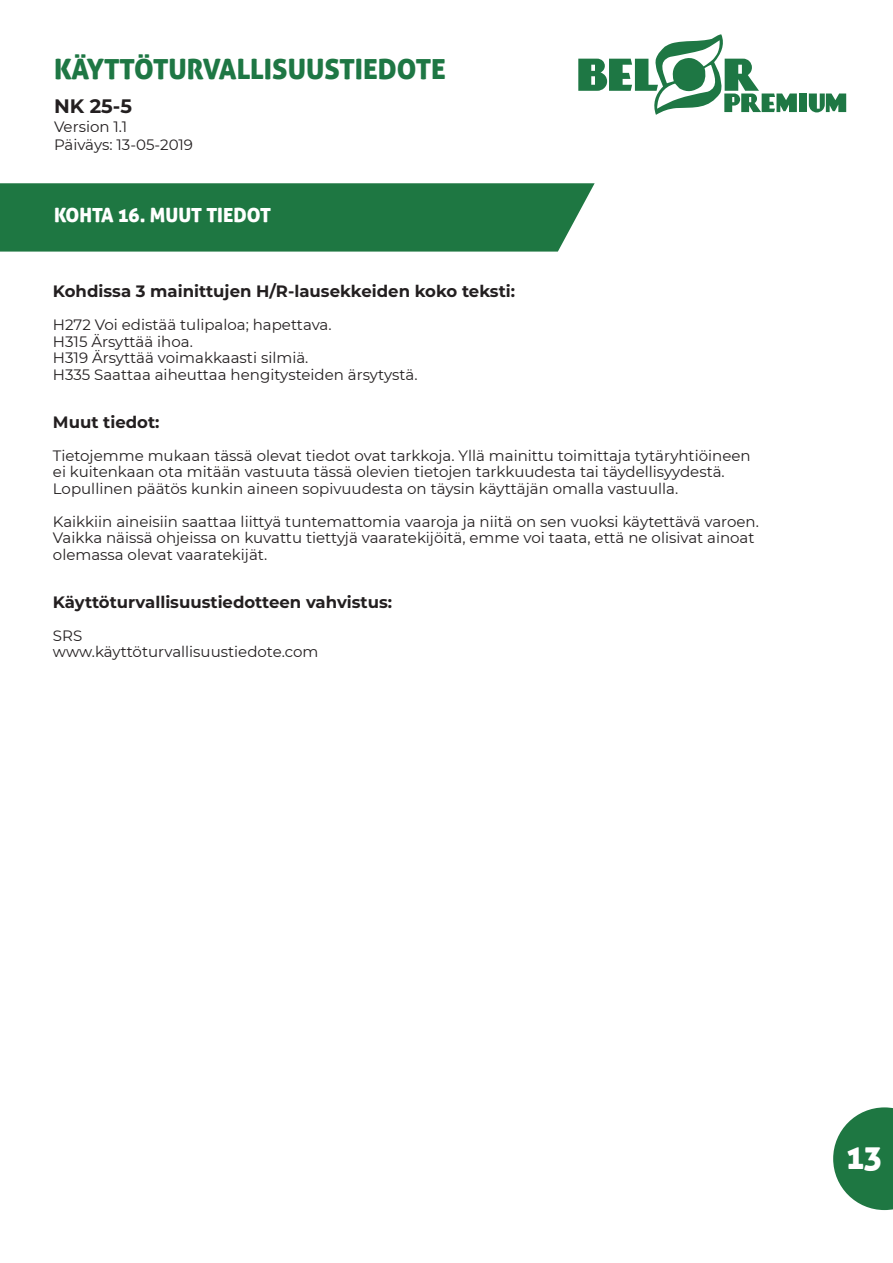
<style>
.page{position:relative;width:893px;height:1263px;background:#fff}
.page>*{position:absolute;margin:0;border:0;box-sizing:border-box;transform-origin:0 0}
.t1{font:33px "Aller Display";color:#fff}
.t2{font:27.75px "Aller Display";color:#1e7744}
.t3{font:19.5px "Aller Display";color:#fff}
.t4{font:700 19.5px "Montserrat";color:#231f20}
.t5{font:700 16.5px "Montserrat";color:#231f20}
.t6{font:15px/16.5px "Montserrat";color:#231f20}
</style>
<div class="page">
<svg style="left:833px;top:1107px;width:60px;height:103px"></svg>
<svg style="left:809px;top:94px;width:37px;height:18px"></svg>
<div style="left:799px;top:93px;width:8px;height:19px;background:#1e7744"></div>
<svg style="left:578px;top:34px;width:219px;height:81px"></svg>
<div style="left:0;top:183px;width:595px;height:69px;background:#1e7742"></div>
<h2 class="t2" style="left:54px;top:53px;width:393px">KÄYTTÖTURVALLISUUSTIEDOTE</h2>
<h3 class="t4" style="left:54px;top:92px;width:79px">NK 25-5</h3>
<p class="t6" style="left:54px;top:118px;width:141px;line-height:18px">Version 1.1<br>Päiväys: 13-05-2019</p>
<h3 class="t3" style="left:54px;top:204px;width:218px">KOHTA 16. MUUT TIEDOT</h3>
<p class="t5" style="left:53px;top:280px;width:464px">Kohdissa 3 mainittujen H/R-lausekkeiden koko teksti:</p>
<p class="t6" style="left:53px;top:317px;width:366px">H272 Voi edistää tulipaloa; hapettava.<br>H315 Ärsyttää ihoa.<br>H319 Ärsyttää voimakkaasti silmiä.<br>H335 Saattaa aiheuttaa hengitysteiden ärsytystä.</p>
<p class="t5" style="left:53px;top:410px;width:108px">Muut tiedot:</p>
<p class="t6" style="left:53px;top:447px;width:699px">Tietojemme mukaan tässä olevat tiedot ovat tarkkoja. Yllä mainittu toimittaja tytäryhtiöineen ei kuitenkaan ota mitään vastuuta tässä olevien tietojen tarkkuudesta tai täydellisyydestä.<br>Lopullinen päätös kunkin aineen sopivuudesta on täysin käyttäjän omalla vastuulla.</p>
<p class="t6" style="left:53px;top:513px;width:707px">Kaikkiin aineisiin saattaa liittyä tuntemattomia vaaroja ja niitä on sen vuoksi käytettävä varoen.<br>Vaikka näissä ohjeissa on kuvattu tiettyjä vaaratekijöitä, emme voi taata, että ne olisivat ainoat olemassa olevat vaaratekijät.</p>
<p class="t5" style="left:53px;top:590px;width:341px">Käyttöturvallisuustiedotteen vahvistus:</p>
<p class="t6" style="left:53px;top:627px;width:267px">SRS www.käyttöturvallisuustiedote.com</p>
<h1 class="t1" style="left:846px;top:1139px;width:37px">13</h1>
</div>
